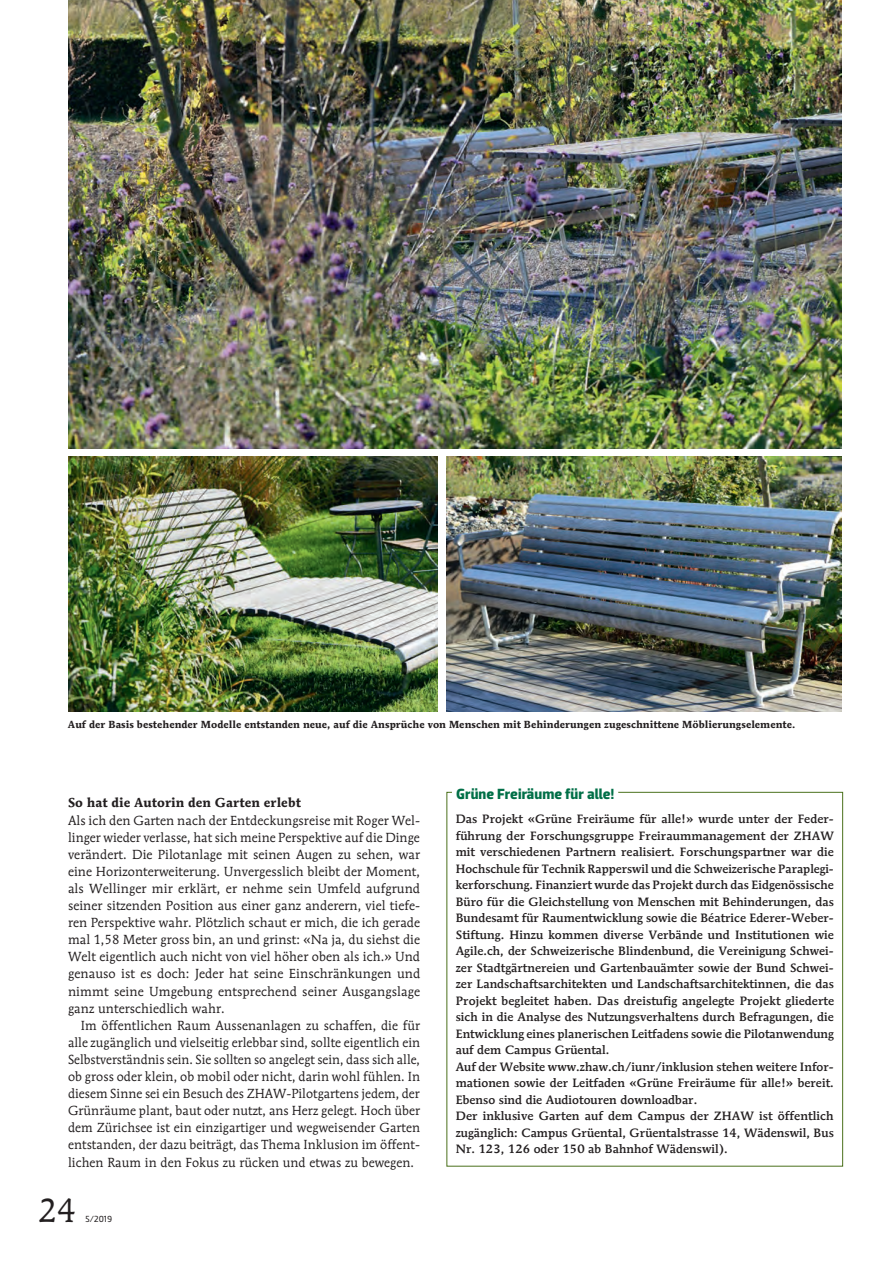
<style>
.page{position:relative;width:893px;height:1263px;background:#fff}
.page>*{position:absolute;margin:0;border:0;box-sizing:border-box;transform-origin:0 0}
.t1{font:33px "Mendoza Roman";color:#231f20}
.t2{font:700 15px "Dobra";color:#006f47}
.t3{font:13.05px/17.1px "Mendoza Roman";letter-spacing:.005em;color:#231f20;text-align:justify}
.t4{font:700 12.9px "Mendoza Roman";letter-spacing:.005em;color:#231f20}
.t5{font:500 12px/16.5px "Mendoza Roman";letter-spacing:.005em;color:#231f20}
.t6{font:700 10.2px "Mendoza Roman";letter-spacing:.005em;color:#231f20}
.t7{font:9px "Dobra";color:#231f20}
</style>
<div class="page">
<img style="left:68px;top:0;width:774px;height:448px">
<img style="left:68px;top:456px;width:369px;height:255px">
<img style="left:446px;top:456px;width:395px;height:255px">
<p class="t6" style="left:68px;top:718px;width:729px">Auf der Basis bestehender Modelle entstanden neue, auf die Ansprüche von Menschen mit Behinderungen zugeschnittene Möblierungselemente.</p>
<p class="t4" style="left:68px;top:795px;width:234px">So hat die Autorin den Garten erlebt</p>
<p class="t3" style="left:68px;top:811px;width:354px">Als ich den Garten nach der Entdeckungsreise mit Roger Wel&shy;linger wieder verlasse, hat sich meine Perspektive auf die Dinge verändert. Die Pilotanlage mit seinen Augen zu sehen, war eine Horizonterweiterung. Unvergesslich bleibt der Moment, als Wellinger mir erklärt, er nehme sein Umfeld aufgrund seiner sitzenden Position aus einer ganz anderern, viel tiefe&shy;ren Perspektive wahr. Plötzlich schaut er mich, die ich gerade mal 1,58 Meter gross bin, an und grinst: «Na ja, du siehst die Welt eigentlich auch nicht von viel höher oben als ich.» Und genauso ist es doch: Jeder hat seine Einschränkungen und nimmt seine Umgebung entsprechend seiner Ausgangslage ganz unterschiedlich wahr.</p>
<p class="t3" style="left:68px;top:1016px;width:354px;text-indent:13px">Im öffentlichen Raum Aussenanlagen zu schaffen, die für alle zugänglich und vielseitig erlebbar sind, sollte eigentlich ein Selbstverständnis sein. Sie sollten so angelegt sein, dass sich alle, ob gross oder klein, ob mobil oder nicht, darin wohl fühlen. In diesem Sinne sei ein Besuch des ZHAW-Pilotgartens jedem, der Grünräume plant, baut oder nutzt, ans Herz gelegt. Hoch über dem Zürichsee ist ein einzigartiger und wegweisender Garten entstanden, der dazu beiträgt, das Thema Inklusion im öffent&shy;lichen Raum in den Fokus zu rücken und etwas zu bewegen.</p>
<h1 class="t1" style="left:38px;top:1190px;width:39px">24</h1>
<p class="t7" style="left:86px;top:1213px;width:28px">5/2019</p>
<p class="t2" style="left:456px;top:785px;width:159px">Grüne Freiräume für alle!</p>
<p class="t5" style="left:456px;top:810px;width:380px">Das Projekt «Grüne Freiräume für alle!» wurde unter der Feder&shy;führung der Forschungsgruppe Freiraummanagement der ZHAW mit verschiedenen Partnern realisiert. Forschungspartner war die Hochschule für Technik Rapperswil und die Schweizerische Paraplegi&shy;kerforschung. Finanziert wurde das Projekt durch das Eidgenössische Büro für die Gleichstellung von Menschen mit Behinderungen, das Bundesamt für Raumentwicklung sowie die Béatrice Ederer-Weber-Stiftung. Hinzu kommen diverse Verbände und Institutionen wie Agile.ch, der Schweizerische Blindenbund, die Vereinigung Schwei&shy;zer Stadtgärtnereien und Gartenbauämter sowie der Bund Schwei&shy;zer Landschaftsarchitekten und Landschaftsarchitektinnen, die das Projekt begleitet haben. Das dreistufig angelegte Projekt gliederte sich in die Analyse des Nutzungsverhaltens durch Befragungen, die Entwicklung eines planerischen Leitfadens sowie die Pilotanwendung auf dem Campus Grüental.<br>Auf der Website www.zhaw.ch/iunr/inklusion stehen weitere Infor&shy;mationen sowie der Leitfaden «Grüne Freiräume für alle!» bereit.<br>Ebenso sind die Audiotouren downloadbar.<br>Der inklusive Garten auf dem Campus der ZHAW ist öffentlich zugänglich: Campus Grüental, Grüentalstrasse 14, Wädenswil, Bus Nr. 123, 126 oder 150 ab Bahnhof Wädenswil).</p>
</div>
